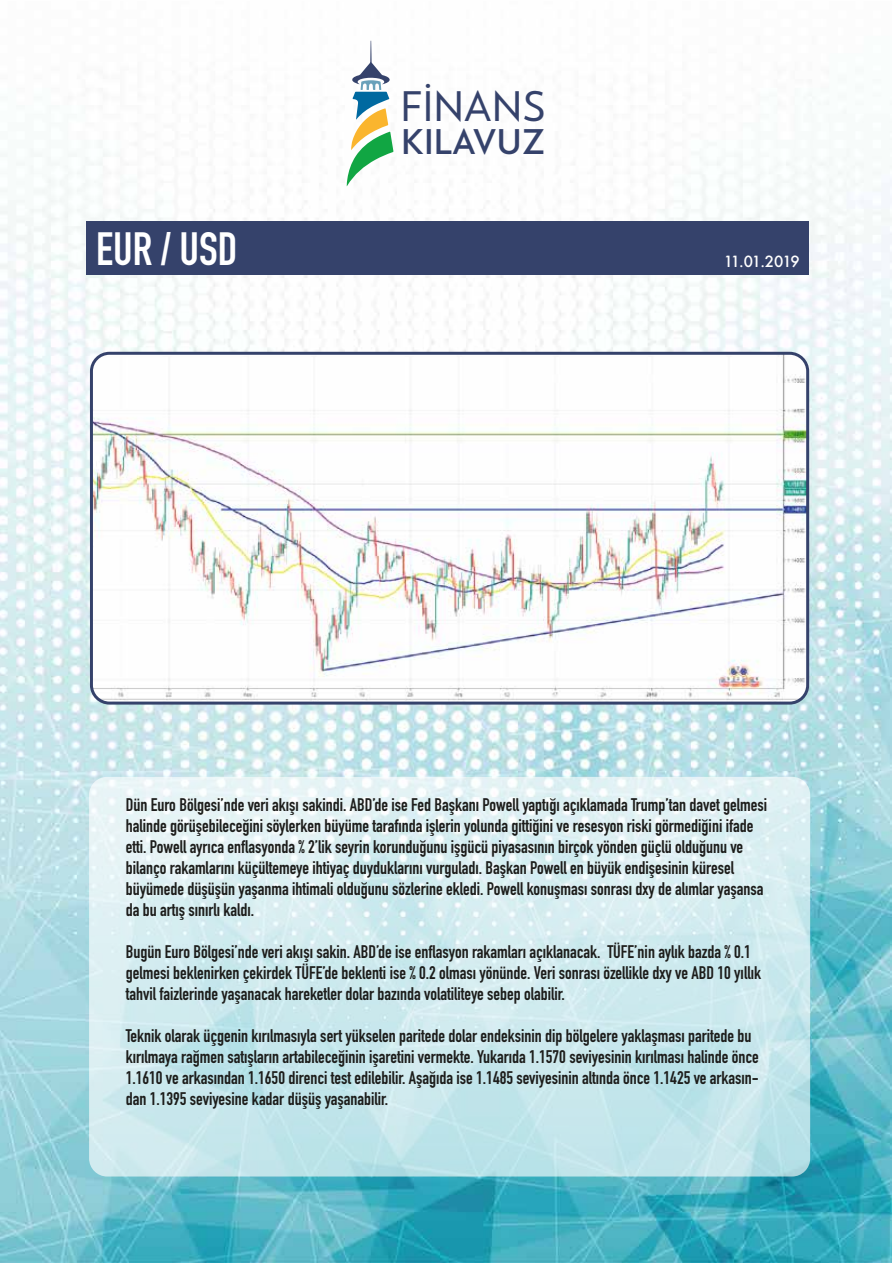
<style>
.page{position:relative;width:893px;height:1263px;background:#fff}
.page>*{position:absolute;margin:0;border:0;box-sizing:border-box;transform-origin:0 0}
.t1{font:700 46.05px "DIN Condensed";color:#fff}
.t2{font:500 40.8px "RNS Miles";color:#35426b}
.t3{font:700 34.05px "RNS Miles";color:#35426b}
.t4{font:700 18px/21px "DIN Condensed";color:#1d1d1b}
.t5{font:500 15px "Futura";letter-spacing:-.075em;color:#fff}
</style>
<div class="page">
<img style="left:0;top:40px;width:891px;height:1223px">
<svg style="left:347px;top:41px;width:46px;height:145px"></svg>
<div style="left:87px;top:221px;width:722px;height:54px;background:#35426b"></div>
<img style="left:91px;top:353px;width:717px;height:350px">
<div style="left:90px;top:352px;width:719px;height:352px;border:3px solid #35426b;border-radius:18px"></div>
<svg style="left:89px;top:777px;width:721px;height:399px;background:#d1ebef"></svg>
<h1 class="t1" style="left:96px;top:218px;width:143px">EUR / USD</h1>
<h2 class="t2" style="left:400px;top:79px;width:147px">FİNANS</h2>
<h3 class="t3" style="left:401px;top:119px;width:145px">KILAVUZ</h3>
<p class="t5" style="left:724px;top:251px;width:77px">11.01.2019</p>
<p class="t4" style="left:126px;top:794px;width:643px">Dün Euro Bölgesi’nde veri akışı sakindi. ABD’de ise Fed Başkanı Powell yaptığı açıklamada Trump’tan davet gelmesi halinde görüşebileceğini söylerken büyüme tarafında işlerin yolunda gittiğini ve resesyon riski görmediğini ifade etti. Powell ayrıca enflasyonda % 2’lik seyrin korunduğunu işgücü piyasasının birçok yönden güçlü olduğunu ve bilanço rakamlarını küçültemeye ihtiyaç duyduklarını vurguladı. Başkan Powell en büyük endişesinin küresel büyümede düşüşün yaşanma ihtimali olduğunu sözlerine ekledi. Powell konuşması sonrası dxy de alımlar yaşansa da bu artış sınırlı kaldı.</p>
<p class="t4" style="left:126px;top:941px;width:637px">Bugün Euro Bölgesi’nde veri akışı sakin. ABD’de ise enflasyon rakamları açıklanacak. TÜFE’nin aylık bazda % 0.1 gelmesi beklenirken çekirdek TÜFE’de beklenti ise % 0.2 olması yönünde. Veri sonrası özellikle dxy ve ABD 10 yıllık tahvil faizlerinde yaşanacak hareketler dolar bazında volatiliteye sebep olabilir.</p>
<p class="t4" style="left:126px;top:1025px;width:635px">Teknik olarak üçgenin kırılmasıyla sert yükselen paritede dolar endeksinin dip bölgelere yaklaşması paritede bu kırılmaya rağmen satışların artabileceğinin işaretini vermekte. Yukarıda 1.1570 seviyesinin kırılması halinde önce 1.1610 ve arkasından 1.1650 direnci test edilebilir. Aşağıda ise 1.1485 seviyesinin altında önce 1.1425 ve arkasın&shy;dan 1.1395 seviyesine kadar düşüş yaşanabilir.</p>
</div>
